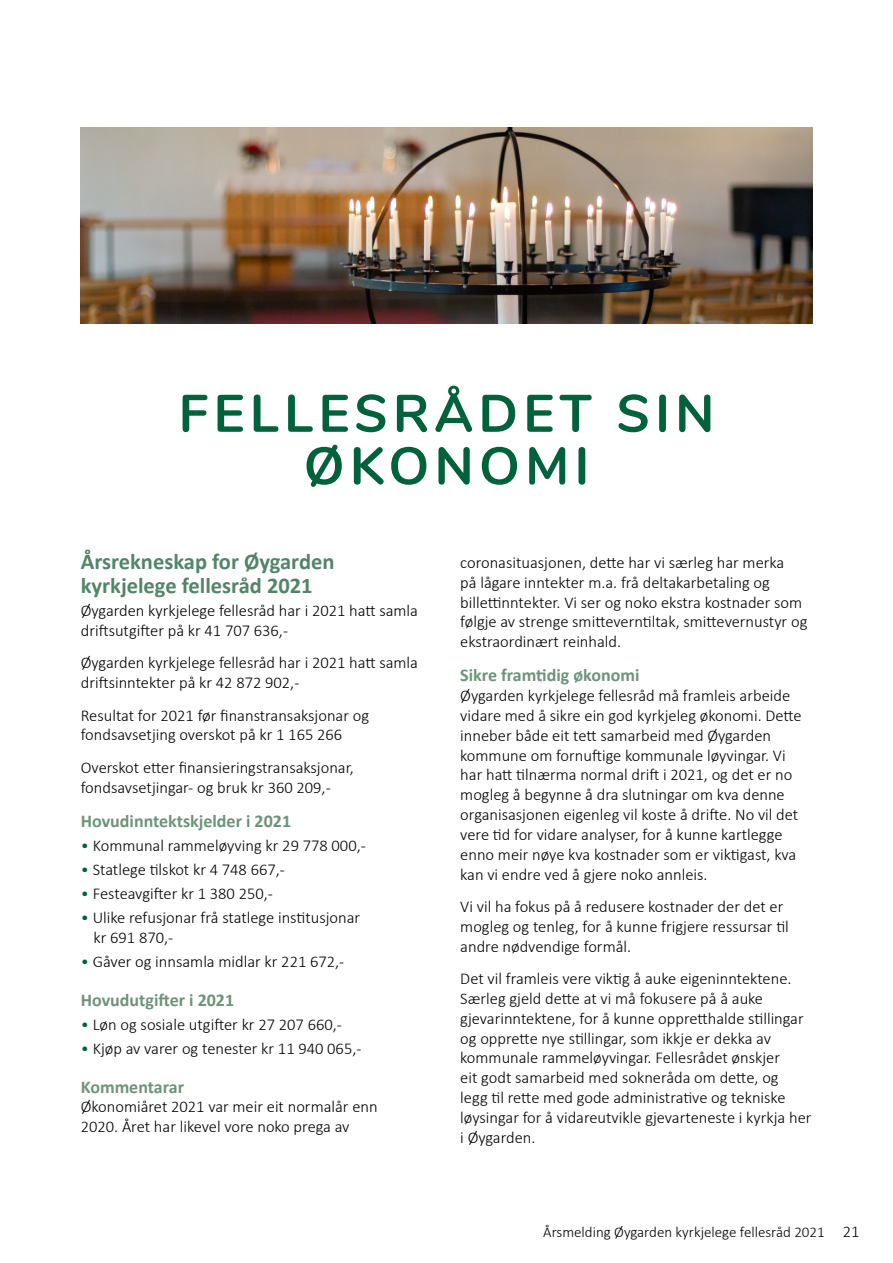
<style>
.page{position:relative;width:893px;height:1263px;background:#fff}
.page>*{position:absolute;margin:0;border:0;box-sizing:border-box;transform-origin:0 0}
.t1{font:700 52.5px/52.5px "Nunito";letter-spacing:.1em;color:#00623d;text-align:center}
.t2{font:700 22.5px/24px "Calibri";color:#518468}
.t3{font:700 18px "Calibri";color:#6d937a}
.t4{font:300 16.5px/19.8px "Calibri";color:#000}
.t5{font:300 15px "Calibri";color:#000}
.s1{color:#00623d}
.s2{font-size:16.5px}
</style>
<div class="page">
<img style="left:81px;top:128px;width:731px;height:195px">
<h1 class="t1" style="left:179px;top:384px;width:537px">FELLESRÅDET SIN<br>ØKONOMI</h1>
<h2 class="t2" style="left:81px;top:549px;width:255px">Årsrekneskap for Øygarden kyrkjelege fellesråd 2021</h2>
<p class="t4" style="left:81px;top:600px;width:339px">Øygarden kyrkjelege fellesråd har i 2021 hatt samla driftsutgifter på kr 41 707 636,-</p>
<p class="t4" style="left:81px;top:653px;width:339px">Øygarden kyrkjelege fellesråd har i 2021 hatt samla driftsinntekter på kr 42 872 902,-</p>
<p class="t4" style="left:81px;top:705px;width:290px">Resultat for 2021 før finanstransaksjonar og fondsavsetjing overskot på kr 1 165 266</p>
<p class="t4" style="left:81px;top:757px;width:275px">Overskot etter finansieringstransaksjonar, fondsavsetjingar- og bruk kr 360 209,-</p>
<p class="t3" style="left:81px;top:808px;width:212px">Hovudinntektskjelder i 2021</p>
<p class="t4" style="left:81px;top:836px;width:285px"><span class="s1">•</span> Kommunal rammeløyving kr 29 778 000,-</p>
<p class="t4" style="left:81px;top:860px;width:204px"><span class="s1">•</span> Statlege tilskot kr 4 748 667,-</p>
<p class="t4" style="left:81px;top:884px;width:192px"><span class="s1">•</span> Festeavgifter kr 1 380 250,-</p>
<p class="t4" style="left:94px;top:908px;width:268px;text-indent:-13px"><span class="s1">•</span> Ulike refusjonar frå statlege institusjonar kr 691 870,-</p>
<p class="t4" style="left:81px;top:952px;width:264px"><span class="s1">•</span> Gåver og innsamla midlar kr 221 672,-</p>
<p class="t3" style="left:81px;top:987px;width:155px">Hovudutgifter i 2021</p>
<p class="t4" style="left:81px;top:1014px;width:261px"><span class="s1">•</span> Løn og sosiale utgifter kr 27 207 660,-</p>
<p class="t4" style="left:81px;top:1038px;width:281px"><span class="s1">•</span> Kjøp av varer og tenester kr 11 940 065,-</p>
<p class="t3" style="left:81px;top:1074px;width:105px">Kommentarar</p>
<p class="t4" style="left:81px;top:1097px;width:298px">Økonomiåret 2021 var meir eit normalår enn<br>2020. Året har likevel vore noko prega av</p>
<p class="t4" style="left:460px;top:552px;width:349px">coronasituasjonen, dette har vi særleg har merka<br>på lågare inntekter m.a. frå deltakarbetaling og billettinntekter. Vi ser og noko ekstra kostnader som følgje av strenge smitteverntiltak, smittevernustyr og ekstraordinært reinhald.</p>
<p class="t3" style="left:460px;top:663px;width:181px">Sikre framtidig økonomi</p>
<p class="t4" style="left:460px;top:686px;width:343px">Øygarden kyrkjelege fellesråd må framleis arbeide vidare med å sikre ein god kyrkjeleg økonomi. Dette inneber både eit tett samarbeid med Øygarden kommune om fornuftige kommunale løyvingar. Vi har hatt tilnærma normal drift i 2021, og det er no mogleg å begynne å dra slutningar om kva denne organisasjonen eigenleg vil koste å drifte. No vil det vere tid for vidare analyser, for å kunne kartlegge enno meir nøye kva kostnader som er viktigast, kva kan vi endre ved å gjere noko annleis.</p>
<p class="t4" style="left:460px;top:896px;width:330px">Vi vil ha fokus på å redusere kostnader der det er mogleg og tenleg, for å kunne frigjere ressursar til andre nødvendige formål.</p>
<p class="t4" style="left:460px;top:969px;width:353px">Det vil framleis vere viktig å auke eigeninntektene.<br>Særleg gjeld dette at vi må fokusere på å auke gjevarinntektene, for å kunne oppretthalde stillingar og opprette nye stillingar, som ikkje er dekka av kommunale rammeløyvingar. Fellesrådet ønskjer<br>eit godt samarbeid med sokneråda om dette, og<br>legg til rette med gode administrative og tekniske løysingar for å vidareutvikle gjevarteneste i kyrkja her i Øygarden.</p>
<p class="t5" style="left:543px;top:1223px;width:318px">Årsmelding Øygarden kyrkjelege fellesråd 2021 <span class="s2">21</span></p>
</div>
